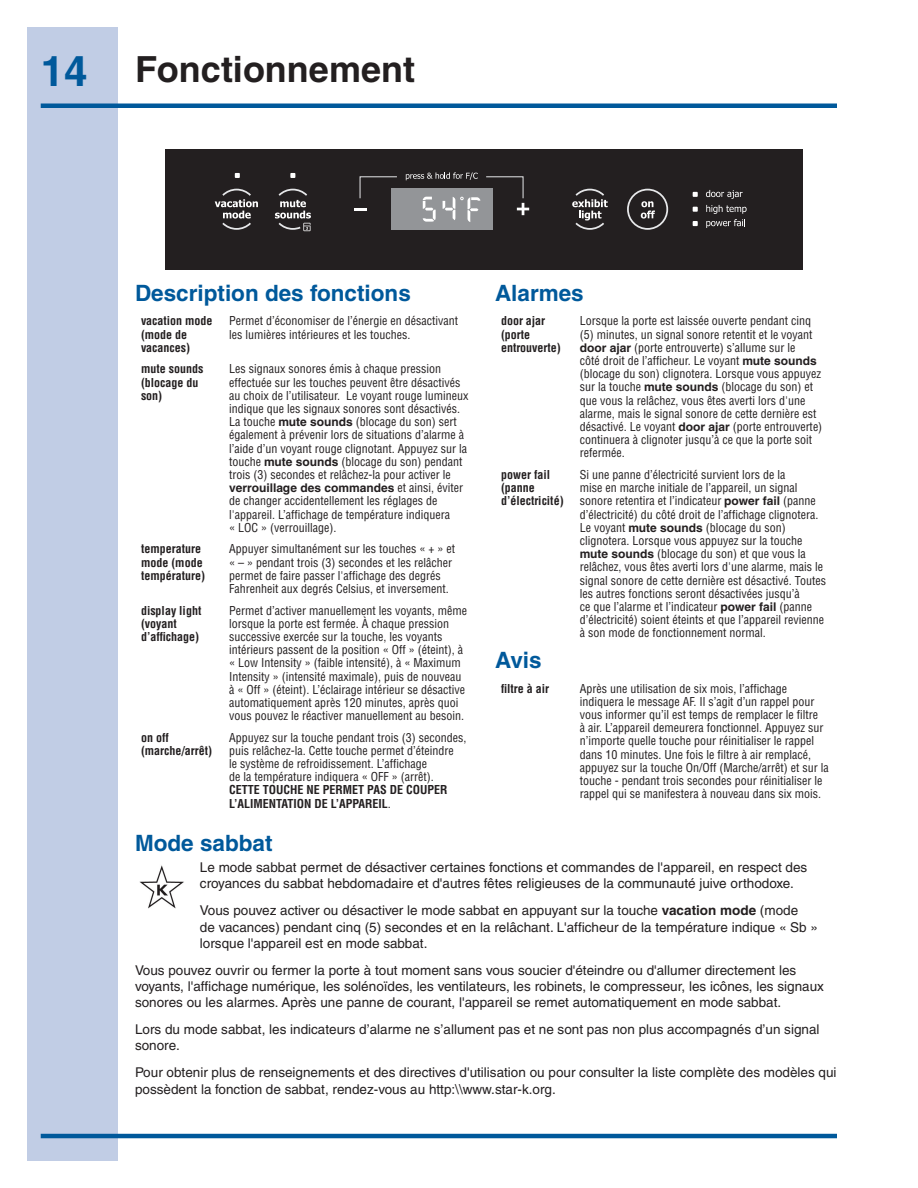
<style>
.page{position:relative;width:918px;height:1188px;background:#fff}
.page>*{position:absolute;margin:0;border:0;box-sizing:border-box;transform-origin:0 0}
.t1{font:700 36px "Helvetica";color:#231f20}
.t2{font:700 22.5px "Helvetica";color:#00599b}
.t3{font:13.5px/16.2px "Helvetica";color:#231f20}
.t4{font:condensed 12px/13.2px "Helvetica";color:#231f20}
.t5{font:700 condensed 12px/13.2px "Helvetica";color:#231f20}
.s1{font-size:42px;color:#00599b}
.s2{font-weight:700;font-stretch:normal}
.s3{font-weight:400}
.s4{font-weight:700}
</style>
<div class="page">
<div style="left:27px;top:27px;width:90px;height:1134px;background:#c1cde5"></div>
<hr style="left:41px;top:104px;width:796px;height:4px;background:#00599b">
<hr style="left:41px;top:1134px;width:796px;height:4px;background:#00599b">
<img style="left:139px;top:865px;width:45px;height:44px">
<div style="left:165px;top:149px;width:638px;height:120px;background:#231f20"></div>
<svg style="left:706px;top:205px;width:41px;height:23px"></svg>
<svg style="left:706px;top:190px;width:37px;height:9px"></svg>
<svg style="left:693px;top:221px;width:5px;height:5px"></svg>
<svg style="left:693px;top:207px;width:5px;height:5px"></svg>
<svg style="left:693px;top:192px;width:5px;height:5px"></svg>
<svg style="left:215px;top:172px;width:454px;height:59px"></svg>
<h1 class="t1" style="left:41px;top:47px;width:376px"><span class="s1">14</span> Fonctionnement</h1>
<h2 class="t2" style="left:135px;top:279px;width:277px">Description des fonctions</h2>
<h2 class="t2" style="left:495px;top:279px;width:90px">Alarmes</h2>
<p class="t5" style="left:501px;top:314px;width:61px">door ajar (porte entrouverte)</p>
<p class="t4" style="left:580px;top:314px;width:244px">Lorsque la porte est laissée ouverte pendant cinq (5) minutes, un signal sonore retentit et le voyant <span class="s2">door ajar</span> (porte entrouverte) s’allume sur le<br>côté droit de l’afficheur. Le voyant <span class="s2">mute sounds </span>(blocage du son) clignotera. Lorsque vous appuyez sur la touche <span class="s2">mute sounds</span> (blocage du son) et que vous la relâchez, vous êtes averti lors d'une alarme, mais le signal sonore de cette dernière est désactivé. Le voyant <span class="s2">door ajar</span> (porte entrouverte) continuera à clignoter jusqu’à ce que la porte soit refermée.</p>
<p class="t5" style="left:501px;top:468px;width:64px">power fail (panne d’électricité)</p>
<p class="t4" style="left:580px;top:468px;width:248px">Si une panne d’électricité survient lors de la<br>mise en marche initiale de l’appareil, un signal sonore retentira et l’indicateur <span class="s2">power fail</span> (panne d’électricité) du côté droit de l’affichage clignotera.<br>Le voyant <span class="s2">mute sounds</span> (blocage du son) clignotera. Lorsque vous appuyez sur la touche <span class="s2">mute sounds</span> (blocage du son) et que vous la relâchez, vous êtes averti lors d'une alarme, mais le signal sonore de cette dernière est désactivé. Toutes les autres fonctions seront désactivées jusqu’à<br>ce que l’alarme et l’indicateur <span class="s2">power fail</span> (panne d’électricité) soient éteints et que l’appareil revienne à son mode de fonctionnement normal.</p>
<p class="t5" style="left:141px;top:314px;width:73px">vacation mode (mode de vacances)</p>
<p class="t4" style="left:229px;top:314px;width:230px">Permet d’économiser de l’énergie en désactivant les lumières intérieures et les touches.</p>
<p class="t5" style="left:141px;top:362px;width:64px">mute sounds (blocage du son)</p>
<p class="t4" style="left:229px;top:362px;width:241px">Les signaux sonores émis à chaque pression effectuée sur les touches peuvent être désactivés au choix de l’utilisateur. Le voyant rouge lumineux indique que les signaux sonores sont désactivés.<br>La touche <span class="s2">mute sounds</span> (blocage du son) sert également à prévenir lors de situations d’alarme à l’aide d’un voyant rouge clignotant. Appuyez sur la touche <span class="s2">mute sounds</span> (blocage du son) pendant trois (3) secondes et relâchez-la pour activer le <span class="s2">verrouillage des commandes</span> et ainsi, éviter de changer accidentellement les réglages de l'appareil. L’affichage de température indiquera<br>« LOC » (verrouillage).</p>
<p class="t5" style="left:141px;top:542px;width:65px">temperature mode (mode température)</p>
<p class="t4" style="left:229px;top:542px;width:227px">Appuyer simultanément sur les touches « + » et « – » pendant trois (3) secondes et les relâcher permet de faire passer l'affichage des degrés Fahrenheit aux degrés Celsius, et inversement.</p>
<p class="t5" style="left:141px;top:603px;width:62px">display light (voyant d’affichage)</p>
<p class="t4" style="left:229px;top:603px;width:239px">Permet d’activer manuellement les voyants, même lorsque la porte est fermée. À chaque pression successive exercée sur la touche, les voyants intérieurs passent de la position « Off » (éteint), à « Low Intensity » (faible intensité), à « Maximum Intensity » (intensité maximale), puis de nouveau à « Off » (éteint). L’éclairage intérieur se désactive automatiquement après 120 minutes, après quoi vous pouvez le réactiver manuellement au besoin.</p>
<p class="t5" style="left:141px;top:731px;width:73px">on off (marche/arrêt)</p>
<p class="t4" style="left:229px;top:731px;width:239px">Appuyez sur la touche pendant trois (3) secondes, puis relâchez-la. Cette touche permet d’éteindre<br>le système de refroidissement. L’affichage<br>de la température indiquera « OFF » (arrêt).</p>
<p class="t5" style="left:229px;top:783px;width:220px">CETTE TOUCHE NE PERMET PAS DE COUPER<br>L’ALIMENTATION DE L’APPAREIL<span class="s3">.</span></p>
<h2 class="t2" style="left:135px;top:829px;width:139px">Mode sabbat</h2>
<p class="t3" style="left:200px;top:859px;width:609px">Le mode sabbat permet de désactiver certaines fonctions et commandes de l'appareil, en respect des croyances du sabbat hebdomadaire et d'autres fêtes religieuses de la communauté juive orthodoxe.</p>
<p class="t3" style="left:200px;top:902px;width:620px">Vous pouvez activer ou désactiver le mode sabbat en appuyant sur la touche <span class="s4">vacation mode</span> (mode<br>de vacances) pendant cinq (5) secondes et en la relâchant. L'afficheur de la température indique « Sb » lorsque l'appareil est en mode sabbat.</p>
<p class="t3" style="left:135px;top:962px;width:690px">Vous pouvez ouvrir ou fermer la porte à tout moment sans vous soucier d'éteindre ou d'allumer directement les voyants, l'affichage numérique, les solénoïdes, les ventilateurs, les robinets, le compresseur, les icônes, les signaux sonores ou les alarmes. Après une panne de courant, l'appareil se remet automatiquement en mode sabbat.</p>
<p class="t3" style="left:135px;top:1021px;width:686px">Lors du mode sabbat, les indicateurs d’alarme ne s’allument pas et ne sont pas non plus accompagnés d’un signal sonore.</p>
<p class="t3" style="left:135px;top:1064px;width:703px">Pour obtenir plus de renseignements et des directives d'utilisation ou pour consulter la liste complète des modèles qui possèdent la fonction de sabbat, rendez-vous au http:\\www.star-k.org.</p>
<h2 class="t2" style="left:495px;top:647px;width:48px">Avis</h2>
<p class="t5" style="left:501px;top:682px;width:49px">filtre à air</p>
<p class="t4" style="left:580px;top:682px;width:251px">Après une utilisation de six mois, l’affichage indiquera le message AF. Il s’agit d’un rappel pour vous informer qu’il est temps de remplacer le filtre<br>à air. L’appareil demeurera fonctionnel. Appuyez sur n’importe quelle touche pour réinitialiser le rappel dans 10 minutes. Une fois le filtre à air remplacé, appuyez sur la touche On/Off (Marche/arrêt) et sur la touche - pendant trois secondes pour réinitialiser le rappel qui se manifestera à nouveau dans six mois.</p>
</div>
